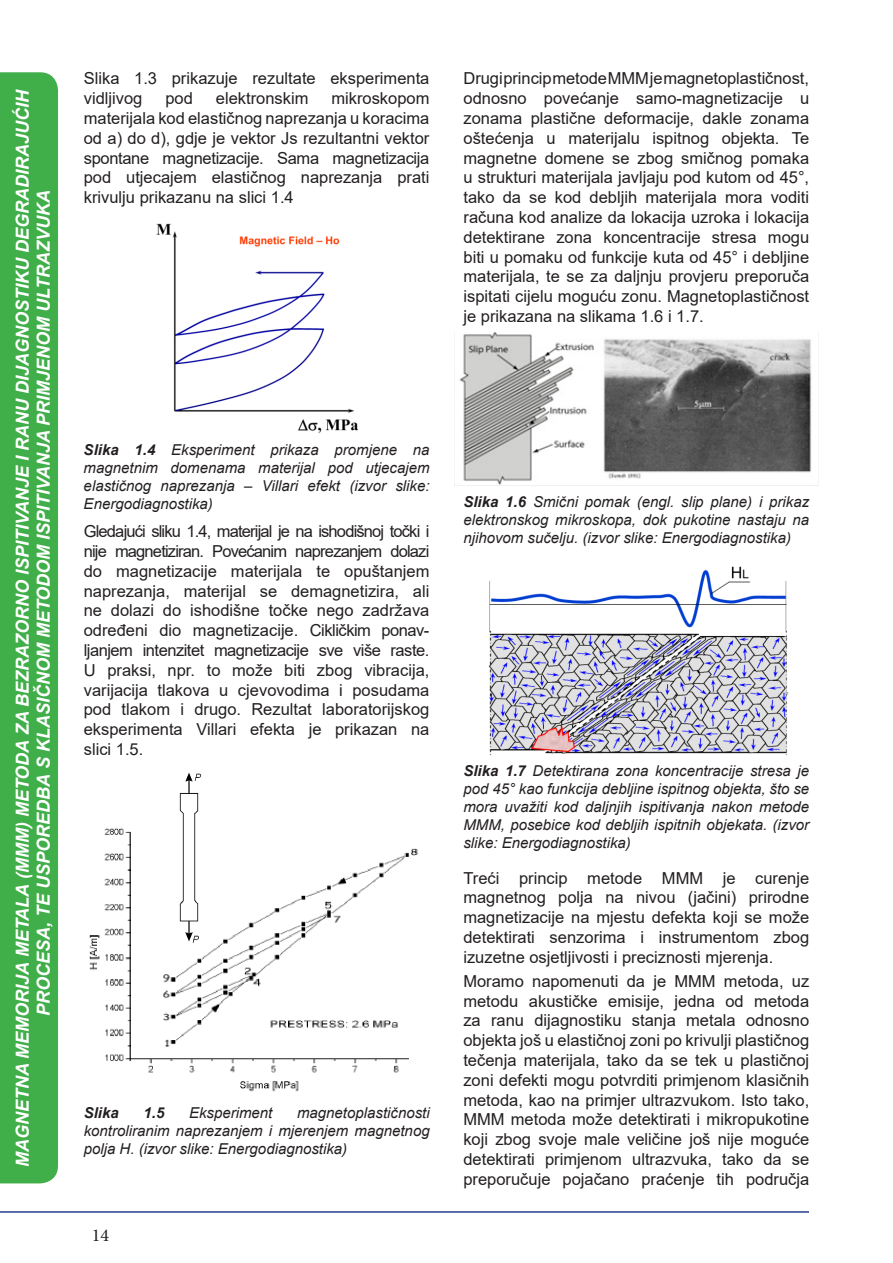
<style>
.page{position:relative;width:893px;height:1263px;background:#fff}
.page>*{position:absolute;margin:0;border:0;box-sizing:border-box;transform-origin:0 0}
.Heading_3{font:italic 700 18px/21px "Arial";letter-spacing:-.01em;color:#fff}
.t1{font:18px "Minion Pro";color:#231f20}
.t2{font:16.5px/19.8px "Arial";color:#231f20;text-align:justify}
.t3{font:italic 15px/18px "Arial";color:#231f20;text-align:justify}
.t4{font:italic 700 15px "Arial";color:#231f20}
.s1{font-weight:700}
</style>
<div class="page">
<hr style="left:0;top:1211px;width:809px;height:2px;background:#253f8e">
<div style="left:0;top:72px;width:58px;height:1111px;background:#40ae49"></div>
<img style="left:156px;top:223px;width:203px;height:210px">
<img style="left:89px;top:773px;width:329px;height:319px">
<img style="left:454px;top:333px;width:365px;height:153px">
<img style="left:488px;top:566px;width:301px;height:190px">
<p class="Heading_3" style="left:13px;top:1016px;width:928px;text-indent:-151px;rotate:-90deg">MAGNETNA MEMORIJA METALA (MMM) METODA ZA BEZRAZORNO ISPITIVANJE I RANU DIJAGNOSTIKU DEGRADIRAJUĆIH<br>PROCESA, TE USPOREDBA S KLASIČNOM METODOM ISPITIVANJA PRIMJENOM ULTRAZVUKA</p>
<p class="t2" style="left:84px;top:68px;width:347px">Slika 1.3 prikazuje rezultate eksperimenta vidljivog</p>
<p class="t2" style="left:84px;top:88px;width:347px;text-indent:248px">mikroskopom materijala kod elastičnog naprezanja u koracima od a) do d), gdje je vektor Js rezultantni vektor spontane magnetizacije. Sama magnetizacija pod utjecajem elastičnog naprezanja prati krivulju prikazanu na slici 1.4</p>
<p class="t2" style="left:165px;top:88px;width:29px">pod</p>
<p class="t2" style="left:216px;top:88px;width:94px">elektronskim</p>
<p class="t3" style="left:84px;top:441px;width:347px"><span class="s1">Slika 1.4</span> Eksperiment prikaza promjene na magnetnim domenama materijal pod utjecajem elastičnog naprezanja – Villari efekt (izvor slike:<br>Energodiagnostika)</p>
<p class="t2" style="left:84px;top:521px;width:347px">Gledajući sliku 1.4, materijal je na ishodišnoj točki i nije magnetiziran. Povećanim naprezanjem dolazi do magnetizacije materijala te opuštanjem naprezanja, materijal se demagnetizira, ali ne dolazi do ishodišne točke nego zadržava određeni dio magnetizacije. Cikličkim ponav&shy;ljanjem intenzitet magnetizacije sve više raste.<br>U praksi, npr. to može biti zbog vibracija, varijacija tlakova u cjevovodima i posudama pod tlakom i drugo. Rezultat laboratorijskog eksperimenta Villari efekta je prikazan na slici 1.5.</p>
<p class="t4" style="left:84px;top:1102px;width:37px">Slika</p>
<p class="t4" style="left:143px;top:1102px;width:22px">1.5</p>
<p class="t3" style="left:189px;top:1103px;width:85px">Eksperiment</p>
<p class="t3" style="left:84px;top:1103px;width:347px;text-indent:213px">magnetoplastičnosti kontroliranim naprezanjem i mjerenjem magnetnog polja H. (izvor slike: Energodiagnostika)</p>
<p class="t1" style="left:92px;top:1223px;width:19px">14</p>
<p class="t2" style="left:463px;top:68px;width:347px">Drugi princip metode MMM je magnetoplastičnost, odnosno povećanje samo-magnetizacije u zonama plastične deformacije, dakle zonama oštećenja u materijalu ispitnog objekta. Te magnetne domene se zbog smičnog pomaka u strukturi materijala javljaju pod kutom od 45°, tako da se kod debljih materijala mora voditi računa kod analize da lokacija uzroka i lokacija detektirane zona koncentracije stresa mogu biti u pomaku od funkcije kuta od 45° i debljine materijala, te se za daljnju provjeru preporuča ispitati cijelu moguću zonu. Magnetoplastičnost je prikazana na slikama 1.6 i 1.7.</p>
<p class="t3" style="left:463px;top:493px;width:347px"><span class="s1">Slika 1.6</span> Smični pomak (engl. slip plane) i prikaz elektronskog mikroskopa, dok pukotine nastaju na njihovom sučelju. (izvor slike: Energodiagnostika)</p>
<p class="t3" style="left:463px;top:762px;width:347px"><span class="s1">Slika 1.7</span> Detektirana zona koncentracije stresa je pod 45° kao funkcija debljine ispitnog objekta, što se mora uvažiti kod daljnjih ispitivanja nakon metode MMM, posebice kod debljih ispitnih objekata. (izvor slike: Energodiagnostika)</p>
<p class="t2" style="left:463px;top:868px;width:347px">Treći princip metode MMM je curenje magnetnog polja na nivou (jačini) prirodne magnetizacije na mjestu defekta koji se može detektirati senzorima i instrumentom zbog izuzetne osjetljivosti i preciznosti mjerenja.</p>
<p class="t2" style="left:463px;top:971px;width:347px">Moramo napomenuti da je MMM metoda, uz metodu akustičke emisije, jedna od metoda za ranu dijagnostiku stanja metala odnosno objekta još u elastičnoj zoni po krivulji plastičnog tečenja materijala, tako da se tek u plastičnoj zoni defekti mogu potvrditi primjenom klasičnih metoda, kao na primjer ultrazvukom. Isto tako, MMM metoda može detektirati i mikropukotine koji zbog svoje male veličine još nije moguće detektirati primjenom ultrazvuka, tako da se preporučuje pojačano praćenje tih područja</p>
</div>
